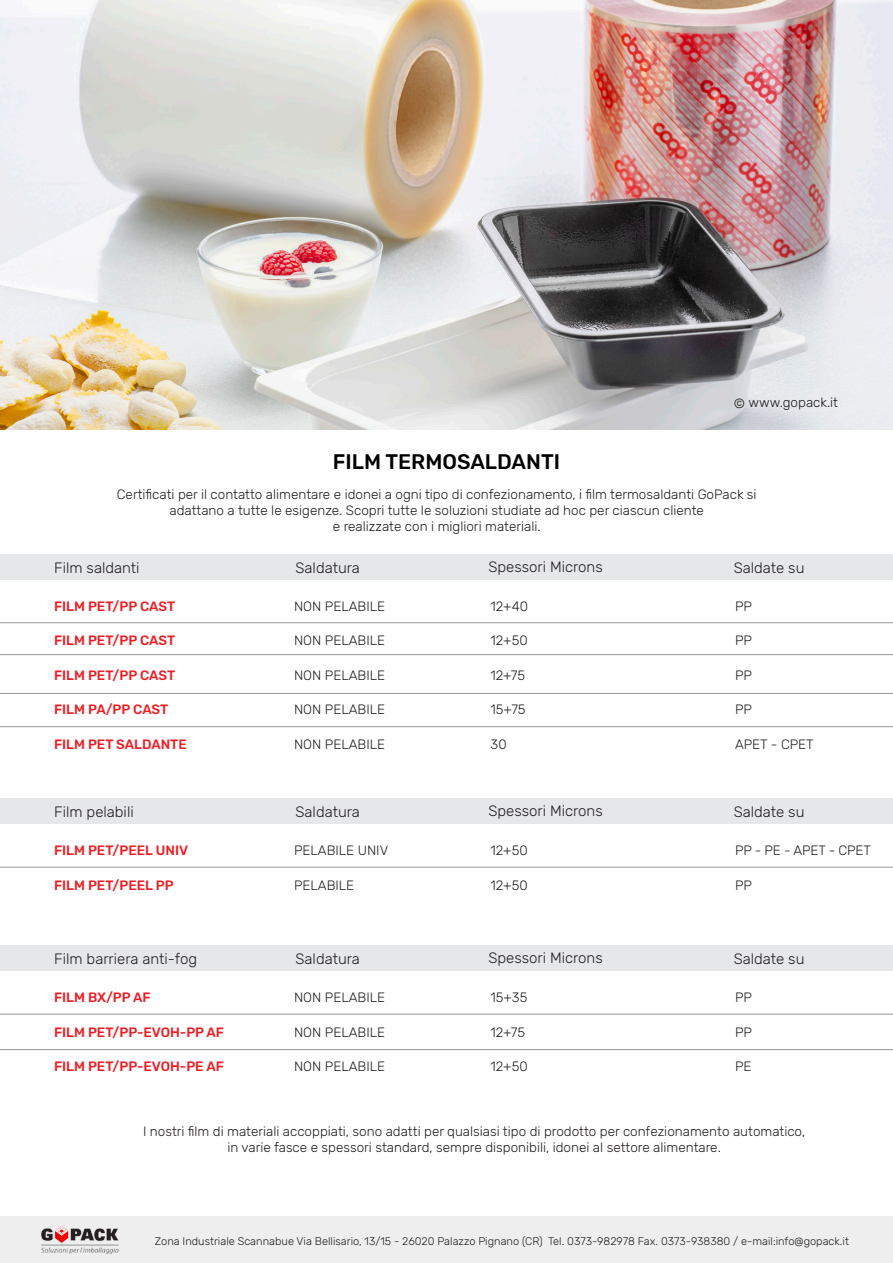
<style>
.page{position:relative;width:893px;height:1263px;background:#fff}
.page>*{position:absolute;margin:0;border:0;box-sizing:border-box;transform-origin:0 0}
.t1{font:500 21px "Rubik";color:#000}
.t2{font:300 15px "Rubik";color:#231f20}
.t3{font:300 13.5px/16.2px "Rubik";color:#231f20;text-align:center}
.t4{font:500 13.5px "Rubik";color:#ee1d23}
.t5{font:300 11.1px "Rubik";color:#231f20}
</style>
<div class="page">
<img style="left:0;top:0;width:893px;height:429px">
<div style="left:0;top:1216px;width:893px;height:47px;background:#eeeeef"></div>
<img style="left:41px;top:1226px;width:77px;height:27px">
<div style="left:0;top:554px;width:893px;height:26px;background:#e6e7e9"></div>
<div style="left:0;top:799px;width:893px;height:25px;background:#e6e7e9"></div>
<div style="left:0;top:945px;width:893px;height:26px;background:#e6e7e9"></div>
<hr style="left:0;top:654px;width:893px;height:1px;background:#939598">
<hr style="left:0;top:693px;width:893px;height:1px;background:#939598">
<hr style="left:0;top:726px;width:893px;height:1px;background:#939598">
<hr style="left:0;top:622px;width:893px;height:1px;background:#939598">
<hr style="left:0;top:867px;width:893px;height:1px;background:#939598">
<hr style="left:0;top:1014px;width:893px;height:1px;background:#939598">
<hr style="left:0;top:1049px;width:893px;height:1px;background:#939598">
<p class="t3" style="left:734px;top:394px;width:106px">© www.gopack.it</p>
<p class="t1" style="left:333px;top:449px;width:229px">FILM TERMOSALDANTI</p>
<p class="t3" style="left:117px;top:486px;width:641px">Certificati per il contatto alimentare e idonei a ogni tipo di confezionamento, i film termosaldanti GoPack si adattano a tutte le esigenze. Scopri tutte le soluzioni studiate ad hoc per ciascun cliente</p>
<p class="t3" style="left:333px;top:519px;width:209px">e realizzate con i migliori materiali.</p>
<p class="t2" style="left:54px;top:559px;width:87px">Film saldanti</p>
<p class="t2" style="left:296px;top:559px;width:66px">Saldatura</p>
<p class="t2" style="left:488px;top:558px;width:116px">Spessori Microns</p>
<p class="t2" style="left:734px;top:559px;width:72px">Saldate su</p>
<p class="t4" style="left:54px;top:598px;width:123px">FILM PET/PP CAST</p>
<p class="t3" style="left:294px;top:598px;width:93px">NON PELABILE</p>
<p class="t3" style="left:491px;top:598px;width:39px">12+40</p>
<p class="t3" style="left:735px;top:598px;width:18px">PP</p>
<p class="t4" style="left:54px;top:633px;width:123px">FILM PET/PP CAST</p>
<p class="t3" style="left:294px;top:633px;width:93px">NON PELABILE</p>
<p class="t3" style="left:491px;top:633px;width:39px">12+50</p>
<p class="t3" style="left:735px;top:633px;width:18px">PP</p>
<p class="t4" style="left:54px;top:667px;width:123px">FILM PET/PP CAST</p>
<p class="t3" style="left:294px;top:667px;width:93px">NON PELABILE</p>
<p class="t3" style="left:491px;top:667px;width:36px">12+75</p>
<p class="t3" style="left:735px;top:667px;width:18px">PP</p>
<p class="t4" style="left:54px;top:702px;width:116px">FILM PA/PP CAST</p>
<p class="t3" style="left:294px;top:702px;width:93px">NON PELABILE</p>
<p class="t3" style="left:491px;top:702px;width:37px">15+75</p>
<p class="t3" style="left:735px;top:702px;width:18px">PP</p>
<p class="t4" style="left:54px;top:736px;width:134px">FILM PET SALDANTE</p>
<p class="t3" style="left:294px;top:736px;width:93px">NON PELABILE</p>
<p class="t3" style="left:491px;top:736px;width:18px">30</p>
<p class="t3" style="left:735px;top:736px;width:80px">APET - CPET</p>
<p class="t2" style="left:54px;top:804px;width:81px">Film pelabili</p>
<p class="t2" style="left:296px;top:804px;width:66px">Saldatura</p>
<p class="t2" style="left:488px;top:803px;width:116px">Spessori Microns</p>
<p class="t2" style="left:734px;top:804px;width:72px">Saldate su</p>
<p class="t4" style="left:54px;top:843px;width:136px">FILM PET/PEEL UNIV</p>
<p class="t3" style="left:294px;top:843px;width:96px">PELABILE UNIV</p>
<p class="t3" style="left:491px;top:843px;width:39px">12+50</p>
<p class="t3" style="left:735px;top:843px;width:137px">PP - PE - APET - CPET</p>
<p class="t4" style="left:54px;top:877px;width:121px">FILM PET/PEEL PP</p>
<p class="t3" style="left:294px;top:877px;width:62px">PELABILE</p>
<p class="t3" style="left:491px;top:877px;width:39px">12+50</p>
<p class="t3" style="left:735px;top:877px;width:18px">PP</p>
<p class="t2" style="left:54px;top:951px;width:144px">Film barriera anti-fog</p>
<p class="t2" style="left:296px;top:951px;width:66px">Saldatura</p>
<p class="t2" style="left:488px;top:949px;width:116px">Spessori Microns</p>
<p class="t2" style="left:734px;top:951px;width:72px">Saldate su</p>
<p class="t4" style="left:54px;top:990px;width:98px">FILM BX/PP AF</p>
<p class="t3" style="left:294px;top:990px;width:93px">NON PELABILE</p>
<p class="t3" style="left:491px;top:990px;width:38px">15+35</p>
<p class="t3" style="left:735px;top:990px;width:18px">PP</p>
<p class="t4" style="left:54px;top:1024px;width:172px">FILM PET/PP-EVOH-PP AF</p>
<p class="t3" style="left:294px;top:1024px;width:93px">NON PELABILE</p>
<p class="t3" style="left:491px;top:1024px;width:36px">12+75</p>
<p class="t3" style="left:735px;top:1024px;width:18px">PP</p>
<p class="t4" style="left:54px;top:1059px;width:171px">FILM PET/PP-EVOH-PE AF</p>
<p class="t3" style="left:294px;top:1059px;width:93px">NON PELABILE</p>
<p class="t3" style="left:491px;top:1059px;width:39px">12+50</p>
<p class="t3" style="left:735px;top:1059px;width:18px">PE</p>
<p class="t3" style="left:143px;top:1123px;width:664px">I nostri film di materiali accoppiati, sono adatti per qualsiasi tipo di prodotto per confezionamento automatico, in varie fasce e spessori standard, sempre disponibili, idonei al settore alimentare.</p>
<p class="t5" style="left:155px;top:1234px;width:695px">Zona Industriale Scannabue Via Bellisario, 13/15 - 26020 Palazzo Pignano (CR) Tel. 0373-982978 Fax. 0373-938380 / e-mail:info@gopack.it</p>
</div>
